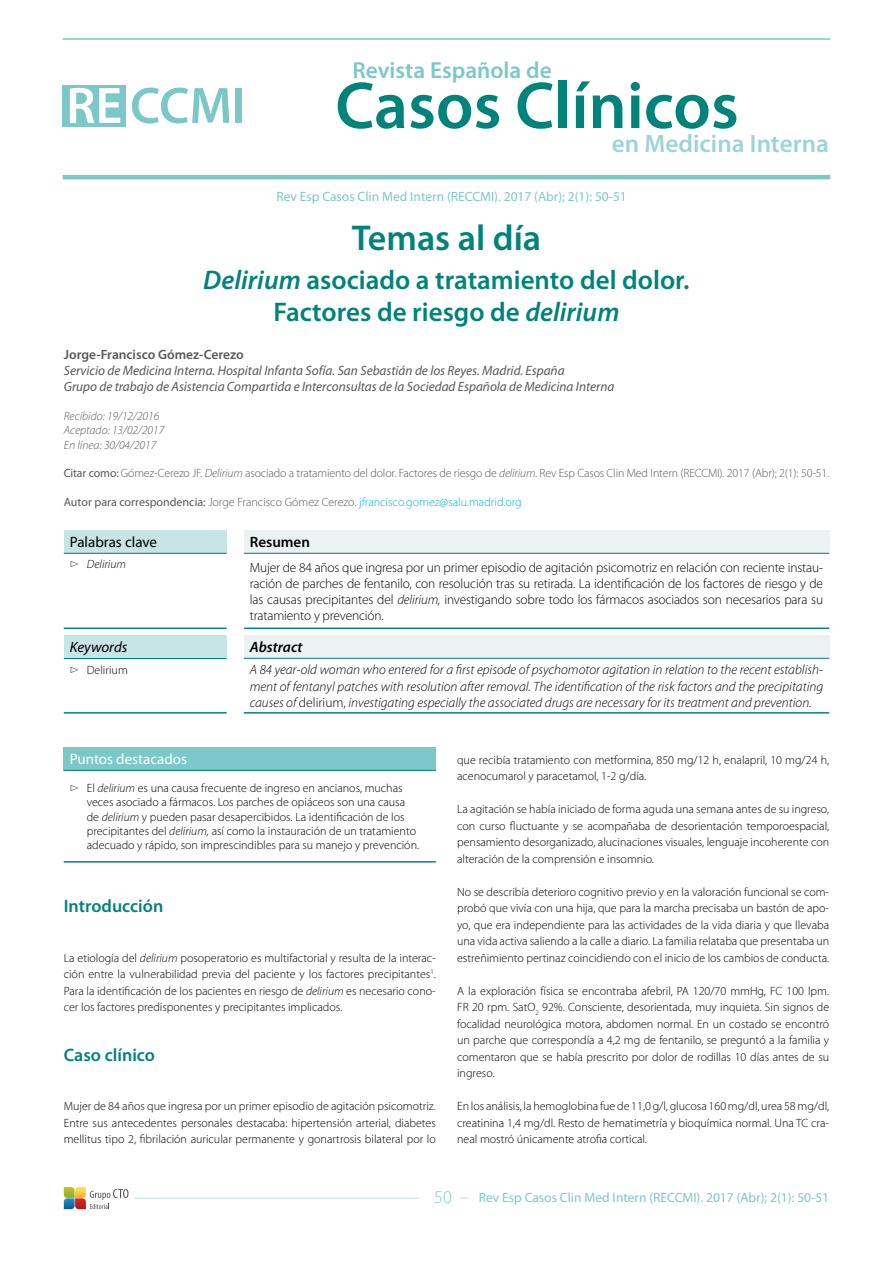
<style>
.page{position:relative;width:893px;height:1263px;background:#fff}
.page>*{position:absolute;margin:0;border:0;box-sizing:border-box;transform-origin:0 0}
.t1{font:600 66.75px "Myriad Pro";color:#00837b}
.t2{font:600 36px "Myriad Pro";color:#00837b}
.t3{font:600 27px/32.4px "Myriad Pro";color:#00837b;text-align:center}
.t4{font:600 25.2px "Myriad Pro";color:#9dd4d4}
.t5{font:600 23.25px "Myriad Pro";color:#7cc8c9}
.t6{font:600 18px "Myriad Pro";color:#00837b}
.t7{font:300 18px "Myriad Pro";color:#7cc8c9}
.t8{font:15px "Myriad Pro";color:#fff}
.t9{font:15px "Myriad Pro";color:#000}
.t10{font:italic 15px "Myriad Pro";color:#000}
.t11{font:italic 600 15px "Myriad Pro";color:#000}
.t12{font:600 15px "Myriad Pro";color:#000}
.t13{font:300 13.5px/16.2px "Myriad Pro";letter-spacing:-.01em;color:#000;text-align:justify}
.t14{font:italic 300 13.5px/16.2px "Myriad Pro";color:#000;text-align:justify}
.t15{font:italic 13.5px/16.2px "Myriad Pro";color:#58585a}
.t16{font:13.5px "Myriad Pro";color:#7cc8c9}
.t17{font:600 13.5px "Myriad Pro";color:#58585a}
.t18{font:300 12px/16.5px "Myriad Pro";color:#000;text-align:justify}
.t19{font:300 12px "Myriad Pro";letter-spacing:-.01em;color:#58585a}
.t20{font:300 12px "Myriad Pro";color:#00b0e6}
.t21{font:italic 300 12px/14.4px "Myriad Pro";color:#58585a}
.t22{font:italic 300 12px "Myriad Pro";color:#000}
.s1{font-style:italic}
.s2{font-weight:400}
.s3{font-weight:400;color:#58585a}
.s4{color:#58585a}
.s5{font-style:normal}
</style>
<div class="page">
<div style="left:63px;top:85px;width:63px;height:41px;background:#7cc8c9"></div>
<svg style="left:70px;top:88px;width:50px;height:35px"></svg>
<svg style="left:132px;top:88px;width:97px;height:35px"></svg>
<div style="left:236px;top:88px;width:6px;height:35px;background:#7cc8c9"></div>
<hr style="left:63px;top:38px;width:767px;height:2px;background:#7cc8c9">
<hr style="left:63px;top:175px;width:767px;height:4px;background:#7cc8c9">
<hr style="left:134px;top:1198px;width:285px;height:1px;background:#b9dfdf">
<svg style="left:64px;top:1187px;width:65px;height:22px"></svg>
<div style="left:64px;top:530px;width:163px;height:23px;background:#c6e5e4"></div>
<hr style="left:64px;top:627px;width:163px;height:2px;background:#00837b">
<hr style="left:64px;top:553px;width:163px;height:1px;background:#00837b">
<div style="left:64px;top:635px;width:163px;height:23px;background:#c6e5e4"></div>
<hr style="left:64px;top:712px;width:163px;height:1px;background:#00837b">
<hr style="left:64px;top:658px;width:163px;height:1px;background:#00837b">
<div style="left:244px;top:530px;width:585px;height:23px;background:#ebf2f1"></div>
<hr style="left:244px;top:627px;width:585px;height:2px;background:#00837b">
<hr style="left:244px;top:553px;width:585px;height:1px;background:#00837b">
<div style="left:244px;top:635px;width:585px;height:23px;background:#ebf2f1"></div>
<hr style="left:244px;top:712px;width:585px;height:1px;background:#00837b">
<hr style="left:244px;top:658px;width:585px;height:1px;background:#00837b">
<div style="left:64px;top:747px;width:372px;height:23px;background:#7cc8c9"></div>
<hr style="left:64px;top:770px;width:372px;height:1px;background:#00837b">
<hr style="left:64px;top:861px;width:372px;height:2px;background:#00837b">
<h3 class="t5" style="left:352px;top:56px;width:201px">Revista Española de</h3>
<h1 class="t1" style="left:335px;top:63px;width:405px">Casos Clínicos</h1>
<h3 class="t4" style="left:612px;top:127px;width:218px">en Medicina Interna</h3>
<p class="t16" style="left:276px;top:188px;width:352px">Rev Esp Casos Clin Med Intern (RECCMI). 2017 (Abr); 2(1): 50-51</p>
<h2 class="t2" style="left:352px;top:215px;width:191px">Temas al día</h2>
<h3 class="t3" style="left:203px;top:263px;width:488px"><span class="s1">Delirium</span> asociado a tratamiento del dolor.<br>Factores de riesgo de <span class="s1">delirium</span></h3>
<p class="t17" style="left:64px;top:345px;width:181px">Jorge-Francisco Gómez-Cerezo</p>
<p class="t15" style="left:64px;top:362px;width:552px">Servicio de Medicina Interna. Hospital Infanta Sofía. San Sebastián de los Reyes. Madrid. España<br>Grupo de trabajo de Asistencia Compartida e Interconsultas de la Sociedad Española de Medicina Interna</p>
<p class="t21" style="left:64px;top:409px;width:102px">Recibido: 19/12/2016<br>Aceptado: 13/02/2017<br>En línea: 30/04/2017</p>
<p class="t19" style="left:64px;top:467px;width:767px"><span class="s2">Citar como:</span> Gómez-Cerezo JF. <span class="s1">Delirium</span> asociado a tratamiento del dolor. Factores de riesgo de <span class="s1">delirium.</span> Rev Esp Casos Clin Med Intern (RECCMI). 2017 (Abr); 2(1): 50-51.</p>
<p class="t20" style="left:64px;top:496px;width:460px"><span class="s3">Autor para correspondencia:</span> <span class="s4">Jorge Francisco Gómez Cerezo.</span> jfrancisco.gomez@salu.madrid.org</p>
<p class="t9" style="left:70px;top:533px;width:89px">Palabras clave</p>
<p class="t22" style="left:70px;top:558px;width:58px">▻ Delirium</p>
<p class="t10" style="left:70px;top:638px;width:59px">Keywords</p>
<p class="t18" style="left:70px;top:661px;width:60px">▻ Delirium</p>
<p class="t12" style="left:250px;top:533px;width:62px">Resumen</p>
<p class="t13" style="left:250px;top:559px;width:575px">Mujer de 84 años que ingresa por un primer episodio de agitación psicomotriz en relación con reciente instau&shy;ración de parches de fentanilo, con resolución tras su retirada. La identificación de los factores de riesgo y de las causas precipitantes del <span class="s1">delirium,</span> investigando sobre todo los fármacos asociados son necesarios para su tratamiento y prevención.</p>
<p class="t11" style="left:250px;top:638px;width:54px">Abstract</p>
<p class="t14" style="left:250px;top:662px;width:575px">A 84 year-old woman who entered for a first episode of psychomotor agitation in relation to the recent establish&shy;ment of fentanyl patches with resolution after removal. The identification of the risk factors and the precipitating causes of <span class="s5">delirium,</span> investigating especially the associated drugs are necessary for its treatment and prevention.</p>
<p class="t8" style="left:70px;top:750px;width:119px">Puntos destacados</p>
<p class="t18" style="left:87px;top:781px;width:334px;line-height:14.4px;text-align:left;text-indent:-17px">▻ El <span class="s1">delirium</span> es una causa frecuente de ingreso en ancianos, muchas veces asociado a fármacos. Los parches de opiáceos son una causa de <span class="s1">delirium</span> y pueden pasar desapercibidos. La identificación de los precipitantes del <span class="s1">delirium,</span> así como la instauración de un tratamiento adecuado y rápido, son imprescindibles para su manejo y prevención.</p>
<h3 class="t6" style="left:64px;top:895px;width:101px">Introducción</h3>
<p class="t18" style="left:64px;top:949px;width:374px">La etiología del <span class="s1">delirium</span> posoperatorio es multifactorial y resulta de la interac&shy;ción entre la vulnerabilidad previa del paciente y los factores precipitantes<sup>1</sup>.<br>Para la identificación de los pacientes en riesgo de <span class="s1">delirium</span> es necesario cono&shy;cer los factores predisponentes y precipitantes implicados.</p>
<h3 class="t6" style="left:64px;top:1043px;width:93px">Caso clínico</h3>
<p class="t18" style="left:64px;top:1098px;width:374px">Mujer de 84 años que ingresa por un primer episodio de agitación psicomotriz.<br>Entre sus antecedentes personales destacaba: hipertensión arterial, diabetes mellitus tipo 2, fibrilación auricular permanente y gonartrosis bilateral por lo</p>
<p class="t18" style="left:457px;top:751px;width:374px">que recibía tratamiento con metformina, 850 mg/12 h, enalapril, 10 mg/24 h, acenocumarol y paracetamol, 1-2 g/día.</p>
<p class="t18" style="left:457px;top:801px;width:374px">La agitación se había iniciado de forma aguda una semana antes de su ingreso, con curso fluctuante y se acompañaba de desorientación temporoespacial, pensamiento desorganizado, alucinaciones visuales, lenguaje incoherente con alteración de la comprensión e insomnio.</p>
<p class="t18" style="left:457px;top:883px;width:374px">No se describía deterioro cognitivo previo y en la valoración funcional se com&shy;probó que vivía con una hija, que para la marcha precisaba un bastón de apo&shy;yo, que era independiente para las actividades de la vida diaria y que llevaba una vida activa saliendo a la calle a diario. La familia relataba que presentaba un estreñimiento pertinaz coincidiendo con el inicio de los cambios de conducta.</p>
<p class="t18" style="left:457px;top:982px;width:374px">A la exploración física se encontraba afebril, PA 120/70 mmHg, FC 100 lpm.<br>FR 20 rpm. SatO<sub>2</sub> 92%. Consciente, desorientada, muy inquieta. Sin signos de focalidad neurológica motora, abdomen normal. En un costado se encontró un parche que correspondía a 4,2 mg de fentanilo, se preguntó a la familia y comentaron que se había prescrito por dolor de rodillas 10 días antes de su ingreso.</p>
<p class="t18" style="left:457px;top:1098px;width:374px">En los análisis, la hemoglobina fue de 11,0 g/l, glucosa 160 mg/dl, urea 58 mg/dl, creatinina 1,4 mg/dl. Resto de hematimetría y bioquímica normal. Una TC cra&shy;neal mostró únicamente atrofia cortical.</p>
<h3 class="t7" style="left:434px;top:1187px;width:19px">50</h3>
<p class="t16" style="left:479px;top:1189px;width:352px">Rev Esp Casos Clin Med Intern (RECCMI). 2017 (Abr); 2(1): 50-51</p>
</div>
